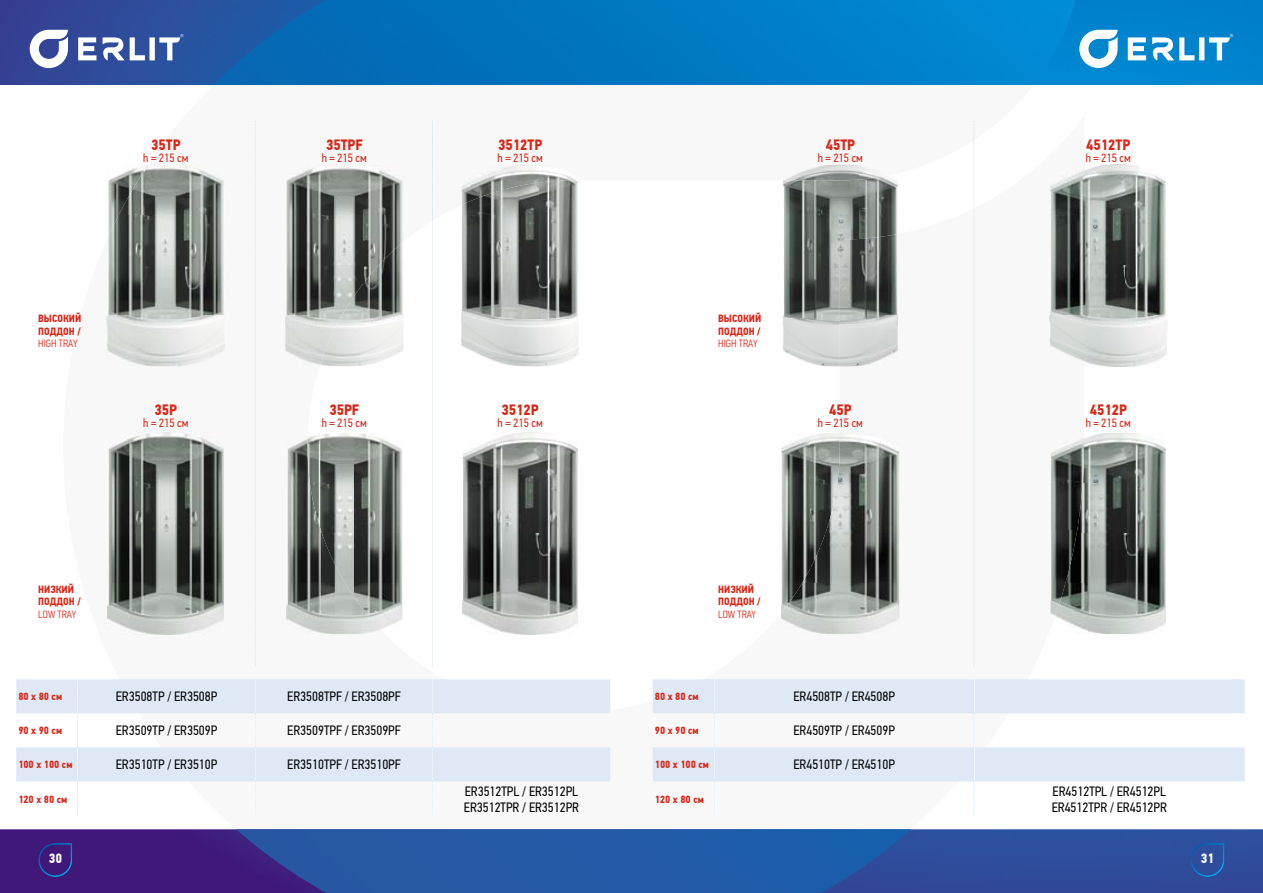
<style>
.page{position:relative;width:1263px;height:893px;background:#fff}
.page>*{position:absolute;margin:0;border:0;box-sizing:border-box;transform-origin:0 0}
.t1{font:700 15px "PF Din Text Cond Pro";color:#d82718}
.t2{font:13.5px/16.2px "PF Din Text Cond Pro";color:#000}
.t3{font:700 13.5px "PF Din Text Cond Pro";color:#fff}
.t4{font:12px "PF Din Text Cond Pro";color:#d82718}
.t5{font:700 10.5px/12.6px "PF Din Text Cond Pro";color:#d82718}
.t6{font:300 10.5px "PF Din Text Cond Pro";color:#d82718}
</style>
<div class="page">
<img style="left:0;top:0;width:1262px;height:893px">
<img style="left:278px;top:863px;width:48px;height:30px">
<svg style="left:30px;top:30px;width:38px;height:38px"></svg>
<svg style="left:78px;top:34px;width:106px;height:26px"></svg>
<svg style="left:1079px;top:30px;width:38px;height:38px"></svg>
<svg style="left:1128px;top:34px;width:105px;height:26px"></svg>
<img style="left:38px;top:843px;width:34px;height:34px">
<img style="left:1190px;top:843px;width:34px;height:34px">
<svg style="left:16px;top:679px;width:594px;height:102px;fill:#dfe9f6"></svg>
<svg style="left:77px;top:679px;width:2px;height:137px"></svg>
<svg style="left:255px;top:679px;width:1px;height:137px"></svg>
<svg style="left:432px;top:679px;width:2px;height:137px"></svg>
<svg style="left:255px;top:121px;width:1px;height:546px"></svg>
<svg style="left:432px;top:121px;width:1px;height:546px"></svg>
<svg style="left:653px;top:679px;width:591px;height:102px;fill:#dfe9f6"></svg>
<svg style="left:714px;top:679px;width:1px;height:137px"></svg>
<svg style="left:974px;top:679px;width:1px;height:137px"></svg>
<svg style="left:973px;top:121px;width:2px;height:546px"></svg>
<img style="left:783px;top:181px;width:76px;height:89px">
<img style="left:859px;top:181px;width:39px;height:53px">
<img style="left:783px;top:270px;width:56px;height:96px">
<img style="left:783px;top:165px;width:115px;height:16px">
<img style="left:839px;top:238px;width:20px;height:128px">
<img style="left:859px;top:234px;width:39px;height:132px">
<img style="left:1049px;top:165px;width:118px;height:201px">
<img style="left:106px;top:165px;width:40px;height:38px">
<img style="left:106px;top:203px;width:12px;height:12px">
<img style="left:118px;top:167px;width:28px;height:48px">
<img style="left:146px;top:165px;width:79px;height:50px">
<img style="left:106px;top:215px;width:119px;height:151px">
<img style="left:362px;top:266px;width:42px;height:59px">
<img style="left:343px;top:316px;width:19px;height:9px">
<img style="left:325px;top:325px;width:79px;height:41px">
<img style="left:285px;top:165px;width:119px;height:101px">
<img style="left:285px;top:266px;width:79px;height:50px">
<img style="left:364px;top:266px;width:15px;height:17px">
<img style="left:285px;top:316px;width:40px;height:50px">
<img style="left:324px;top:316px;width:19px;height:37px">
<img style="left:461px;top:205px;width:39px;height:161px">
<img style="left:500px;top:183px;width:79px;height:183px">
<img style="left:461px;top:165px;width:79px;height:40px">
<img style="left:540px;top:165px;width:39px;height:18px">
<img style="left:781px;top:433px;width:56px;height:90px">
<img style="left:781px;top:523px;width:44px;height:45px">
<img style="left:781px;top:568px;width:20px;height:16px">
<img style="left:837px;top:433px;width:63px;height:50px">
<img style="left:825px;top:483px;width:75px;height:50px">
<img style="left:801px;top:545px;width:19px;height:39px">
<img style="left:820px;top:533px;width:80px;height:51px">
<img style="left:781px;top:584px;width:119px;height:50px">
<img style="left:1084px;top:433px;width:82px;height:50px">
<img style="left:1078px;top:483px;width:88px;height:50px">
<img style="left:1068px;top:533px;width:98px;height:51px">
<img style="left:1050px;top:584px;width:116px;height:50px">
<img style="left:1050px;top:433px;width:34px;height:98px">
<img style="left:1050px;top:531px;width:28px;height:49px">
<img style="left:1050px;top:580px;width:18px;height:49px">
<img style="left:108px;top:433px;width:116px;height:201px">
<img style="left:311px;top:433px;width:91px;height:100px">
<img style="left:335px;top:533px;width:67px;height:51px">
<img style="left:385px;top:584px;width:17px;height:50px">
<img style="left:286px;top:433px;width:25px;height:50px">
<img style="left:286px;top:483px;width:37px;height:50px">
<img style="left:286px;top:533px;width:49px;height:101px">
<img style="left:335px;top:565px;width:11px;height:19px">
<img style="left:335px;top:584px;width:50px;height:50px">
<img style="left:462px;top:433px;width:116px;height:201px">
<p class="t1" style="left:151px;top:139px;width:31px">35TP</p>
<p class="t4" style="left:143px;top:153px;width:47px">h = 215 см</p>
<p class="t1" style="left:326px;top:139px;width:38px">35TPF</p>
<p class="t4" style="left:322px;top:153px;width:47px">h = 215 см</p>
<p class="t1" style="left:498px;top:139px;width:46px">3512TP</p>
<p class="t4" style="left:497px;top:153px;width:47px">h = 215 см</p>
<p class="t1" style="left:826px;top:139px;width:31px">45TP</p>
<p class="t4" style="left:818px;top:153px;width:47px">h = 215 см</p>
<p class="t1" style="left:1086px;top:139px;width:46px">4512TP</p>
<p class="t4" style="left:1086px;top:153px;width:47px">h = 215 см</p>
<p class="t5" style="left:38px;top:312px;width:44px">ВЫСОКИЙ<br>ПОДДОН /</p>
<p class="t6" style="left:38px;top:340px;width:41px">HIGH TRAY</p>
<p class="t5" style="left:718px;top:312px;width:44px">ВЫСОКИЙ<br>ПОДДОН /</p>
<p class="t6" style="left:718px;top:340px;width:41px">HIGH TRAY</p>
<p class="t1" style="left:155px;top:404px;width:24px">35P</p>
<p class="t4" style="left:143px;top:418px;width:47px">h = 215 см</p>
<p class="t1" style="left:329px;top:404px;width:31px">35PF</p>
<p class="t4" style="left:322px;top:418px;width:47px">h = 215 см</p>
<p class="t1" style="left:502px;top:404px;width:39px">3512P</p>
<p class="t4" style="left:497px;top:418px;width:47px">h = 215 см</p>
<p class="t1" style="left:829px;top:404px;width:24px">45P</p>
<p class="t4" style="left:818px;top:418px;width:47px">h = 215 см</p>
<p class="t1" style="left:1090px;top:404px;width:39px">4512P</p>
<p class="t4" style="left:1086px;top:418px;width:47px">h = 215 см</p>
<p class="t5" style="left:38px;top:583px;width:44px">НИЗКИЙ<br>ПОДДОН /</p>
<p class="t6" style="left:38px;top:610px;width:39px">LOW TRAY</p>
<p class="t5" style="left:718px;top:583px;width:44px">НИЗКИЙ<br>ПОДДОН /</p>
<p class="t6" style="left:718px;top:610px;width:39px">LOW TRAY</p>
<p class="t5" style="left:18px;top:691px;width:45px">80 x 80 см</p>
<p class="t2" style="left:116px;top:690px;width:103px">ER3508TP / ER3508P</p>
<p class="t2" style="left:287px;top:690px;width:115px">ER3508TPF / ER3508PF</p>
<p class="t5" style="left:18px;top:725px;width:45px">90 x 90 см</p>
<p class="t2" style="left:116px;top:724px;width:103px">ER3509TP / ER3509P</p>
<p class="t2" style="left:287px;top:724px;width:115px">ER3509TPF / ER3509PF</p>
<p class="t5" style="left:18px;top:759px;width:56px">100 x 100 см</p>
<p class="t2" style="left:116px;top:758px;width:103px">ER3510TP / ER3510P</p>
<p class="t2" style="left:287px;top:758px;width:115px">ER3510TPF / ER3510PF</p>
<p class="t5" style="left:18px;top:794px;width:50px">120 x 80 см</p>
<p class="t2" style="left:464px;top:784px;width:117px">ER3512TPL / ER3512PL<br>ER3512TPR / ER3512PR</p>
<p class="t5" style="left:655px;top:691px;width:45px">80 x 80 см</p>
<p class="t2" style="left:793px;top:690px;width:103px">ER4508TP / ER4508P</p>
<p class="t5" style="left:655px;top:725px;width:45px">90 x 90 см</p>
<p class="t2" style="left:793px;top:724px;width:103px">ER4509TP / ER4509P</p>
<p class="t5" style="left:655px;top:759px;width:56px">100 x 100 см</p>
<p class="t2" style="left:793px;top:758px;width:103px">ER4510TP / ER4510P</p>
<p class="t5" style="left:655px;top:794px;width:50px">120 x 80 см</p>
<p class="t2" style="left:1052px;top:784px;width:117px">ER4512TPL / ER4512PL<br>ER4512TPR / ER4512PR</p>
<p class="t3" style="left:49px;top:853px;width:15px">30</p>
<p class="t3" style="left:1201px;top:853px;width:15px">31</p>
</div>
